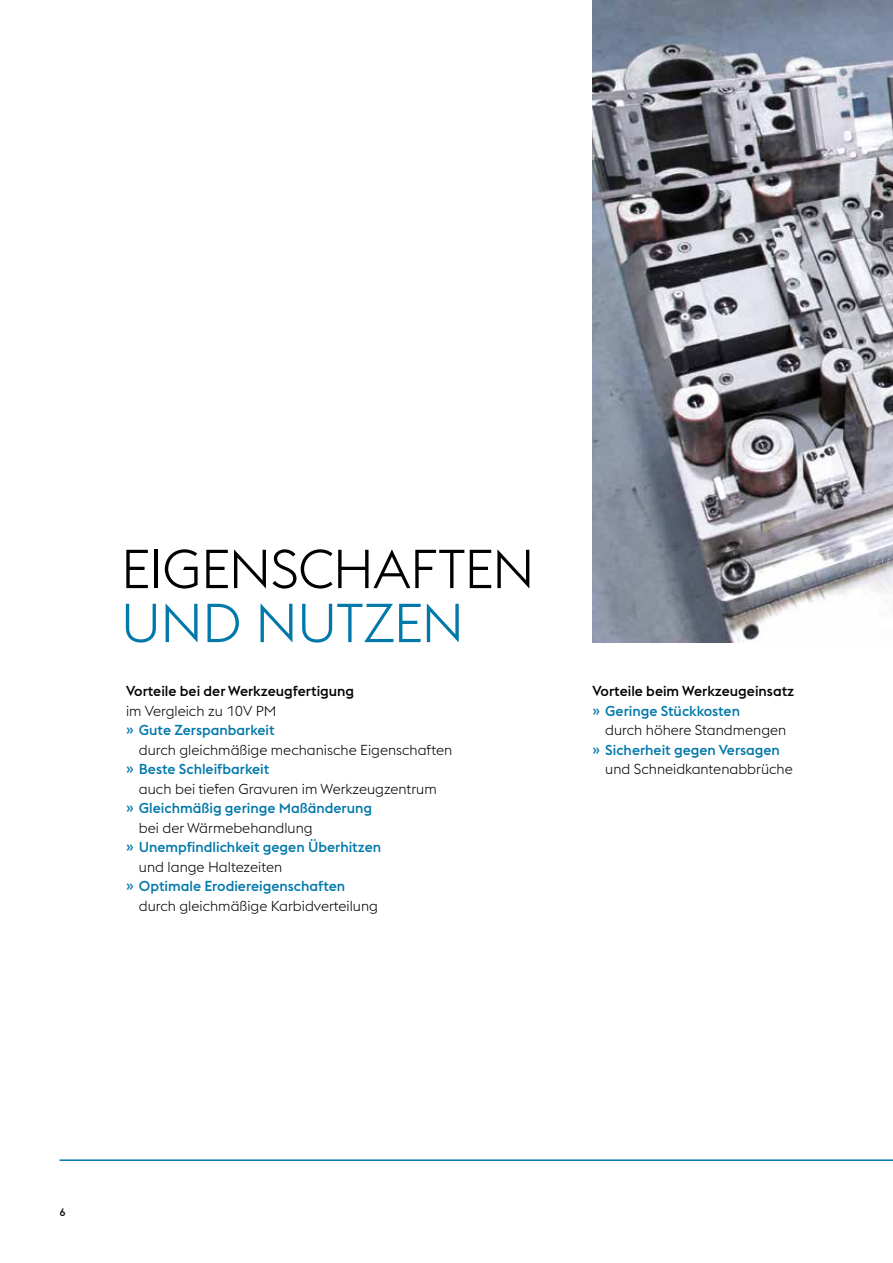
<style>
.page{position:relative;width:893px;height:1263px;background:#fff}
.page>*{position:absolute;margin:0;border:0;box-sizing:border-box;transform-origin:0 0}
.t1{font:300 54px "voestalpine";letter-spacing:-.02em;color:#000}
.t2{font:300 54px "voestalpine";letter-spacing:-.015em;color:#0078aa}
.t3{font:300 14.25px "voestalpine";color:#000}
.t4{font:500 14.25px "voestalpine";color:#0078aa}
.t5{font:500 14.25px "voestalpine";color:#000}
.t6{font:500 10.5px "voestalpine";color:#000}
</style>
<div class="page">
<hr style="left:60px;top:1159px;width:833px;height:2px;background:#0078aa">
<img style="left:592px;top:0;width:301px;height:642px">
<h1 class="t1" style="left:121px;top:538px;width:415px">EIGENSCHAFTEN</h1>
<h1 class="t2" style="left:121px;top:592px;width:345px">UND NUTZEN</h1>
<p class="t5" style="left:126px;top:682px;width:230px">Vorteile bei der Werkzeugfertigung</p>
<p class="t3" style="left:126px;top:702px;width:152px">im Vergleich zu 10V PM</p>
<p class="t4" style="left:126px;top:721px;width:150px">» Gute Zerspanbarkeit</p>
<p class="t3" style="left:139px;top:741px;width:315px">durch gleichmäßige mechanische Eigenschaften</p>
<p class="t4" style="left:126px;top:760px;width:145px">» Beste Schleifbarkeit</p>
<p class="t3" style="left:139px;top:780px;width:299px">auch bei tiefen Gravuren im Werkzeugzentrum</p>
<p class="t4" style="left:126px;top:799px;width:247px">» Gleichmäßig geringe Maßänderung</p>
<p class="t3" style="left:139px;top:819px;width:175px">bei der Wärmebehandlung</p>
<p class="t4" style="left:126px;top:838px;width:257px">» Unempfindlichkeit gegen Überhitzen</p>
<p class="t3" style="left:139px;top:858px;width:145px">und lange Haltezeiten</p>
<p class="t4" style="left:126px;top:877px;width:221px">» Optimale Erodiereigenschaften</p>
<p class="t3" style="left:139px;top:897px;width:241px">durch gleichmäßige Karbidverteilung</p>
<p class="t5" style="left:592px;top:682px;width:203px">Vorteile beim Werkzeugeinsatz</p>
<p class="t4" style="left:592px;top:702px;width:149px">» Geringe Stückkosten</p>
<p class="t3" style="left:605px;top:722px;width:183px">durch höhere Standmengen</p>
<p class="t4" style="left:592px;top:741px;width:189px">» Sicherheit gegen Versagen</p>
<p class="t3" style="left:605px;top:761px;width:189px">und Schneidkantenabbrüche</p>
<p class="t6" style="left:60px;top:1205px;width:8px">6</p>
</div>
